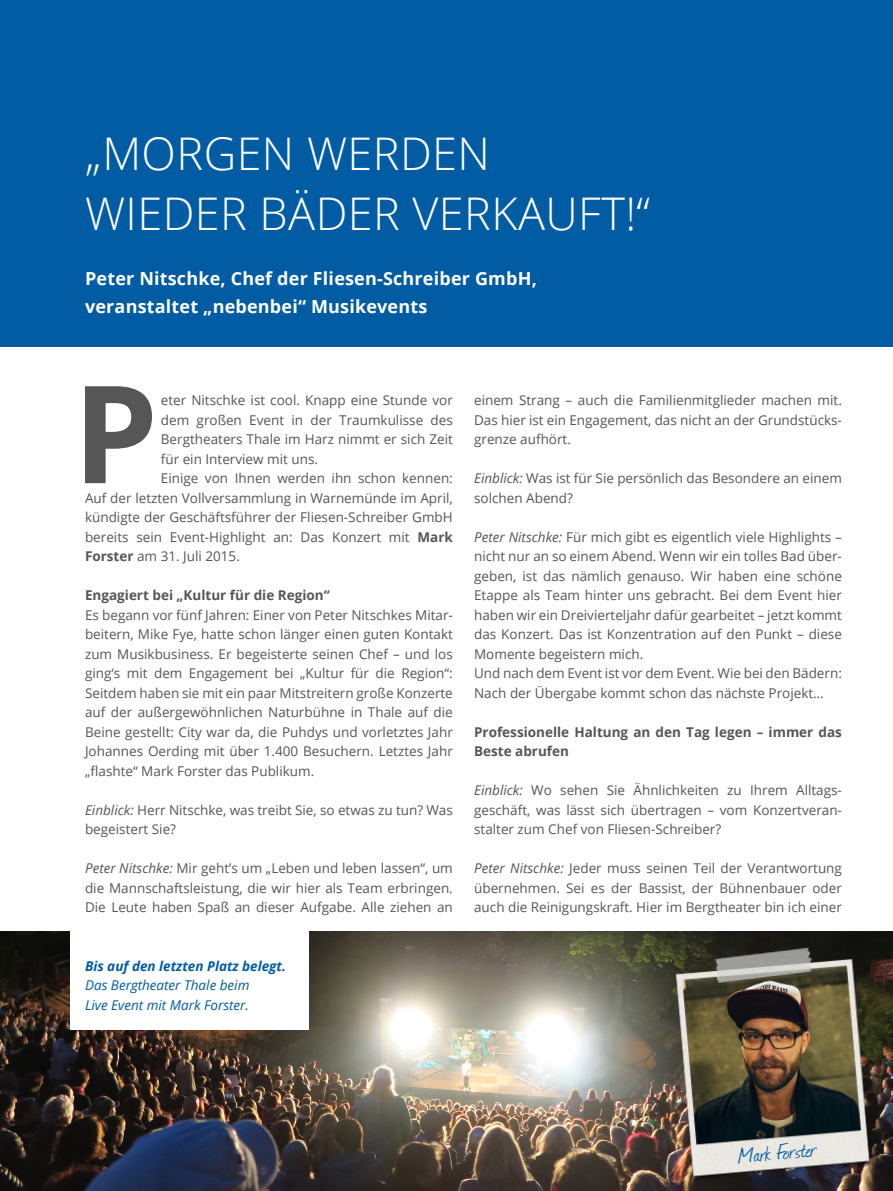
<style>
.page{position:relative;width:893px;height:1191px;background:#fff}
.page>*{position:absolute;margin:0;border:0;box-sizing:border-box;transform-origin:0 0}
.t1{font:700 135.75px "Open Sans";color:#575657}
.t2{font:300 45px/60px "Open Sans";letter-spacing:.01em;color:#fff}
.t3{font:24.75px "Journal";color:#015ca3}
.t4{font:700 18px/27.6px "Open Sans";letter-spacing:.01em;color:#fff}
.t5{font:13.5px/19.5px "Open Sans";color:#575657;text-align:justify}
.t6{font:700 13.5px/19.5px "Open Sans";color:#575657}
.t7{font:italic 13.5px/19.5px "Open Sans";color:#015ca3}
.t8{font:italic 700 13.5px "Open Sans";color:#015ca3}
.s1{font-weight:700}
.s2{font-style:italic}
</style>
<div class="page">
<img style="left:0;top:931px;width:893px;height:260px">
<div style="left:0;top:0;width:893px;height:346px;background:#015ca3"></div>
<img style="left:663px;top:934px;width:230px;height:257px">
<div style="left:70px;top:923px;width:238px;height:106px;background:#fff"></div>
<h2 class="t2" style="left:85px;top:123px;width:567px">„MORGEN WERDEN<br>WIEDER BÄDER VERKAUFT!“</h2>
<h3 class="t4" style="left:85px;top:264px;width:453px">Peter Nitschke, Chef der Fliesen-Schreiber GmbH, veranstaltet „nebenbei“ Musikevents</h3>
<h1 class="t1" style="left:73px;top:338px;width:87px">P</h1>
<p class="t5" style="left:161px;top:390px;width:293px">eter Nitschke ist cool. Knapp eine Stunde vor</p>
<p class="t5" style="left:161px;top:409px;width:293px">dem großen Event in der Traumkulisse des</p>
<p class="t5" style="left:161px;top:429px;width:294px">Bergtheaters Thale im Harz nimmt er sich Zeit</p>
<p class="t5" style="left:161px;top:448px;width:159px">für ein Interview mit uns.</p>
<p class="t5" style="left:161px;top:468px;width:293px">Einige von Ihnen werden ihn schon kennen:</p>
<p class="t5" style="left:85px;top:487px;width:369px">Auf der letzten Vollversammlung in Warnemünde im April,</p>
<p class="t5" style="left:85px;top:507px;width:369px">kündigte der Geschäftsführer der Fliesen-Schreiber GmbH</p>
<p class="t5" style="left:85px;top:526px;width:369px">bereits sein Event-Highlight an: Das Konzert mit <span class="s1">Mark</span></p>
<p class="t5" style="left:85px;top:546px;width:156px"><span class="s1">Forster</span> am 31. Juli 2015.</p>
<p class="t6" style="left:85px;top:585px;width:246px">Engagiert bei „Kultur für die Region“</p>
<p class="t5" style="left:85px;top:604px;width:369px">Es begann vor fünf Jahren: Einer von Peter Nitschkes Mitar&shy;beitern, Mike Fye, hatte schon länger einen guten Kontakt zum Musikbusiness. Er begeisterte seinen Chef – und los ging‘s mit dem Engagement bei „Kultur für die Region“:<br>Seitdem haben sie mit ein paar Mitstreitern große Konzerte auf der außergewöhnlichen Naturbühne in Thale auf die Beine gestellt: City war da, die Puhdys und vorletztes Jahr Johannes Oerding mit über 1.400 Besuchern. Letztes Jahr „flashte“ Mark Forster das Publikum.</p>
<p class="t5" style="left:85px;top:799px;width:369px"><span class="s2">Einblick:</span> Herr Nitschke, was treibt Sie, so etwas zu tun? Was begeistert Sie?</p>
<p class="t5" style="left:85px;top:858px;width:369px"><span class="s2">Peter Nitschke:</span> Mir geht’s um „Leben und leben lassen“, um die Mannschaftsleistung, die wir hier als Team erbringen.<br>Die Leute haben Spaß an dieser Aufgabe. Alle ziehen an</p>
<p class="t8" style="left:85px;top:956px;width:202px">Bis auf den letzten Platz belegt.</p>
<p class="t7" style="left:85px;top:975px;width:166px">Das Bergtheater Thale beim<br>Live Event mit Mark Forster.</p>
<p class="t5" style="left:474px;top:390px;width:369px">einem Strang – auch die Familienmitglieder machen mit.<br>Das hier ist ein Engagement, das nicht an der Grundstücks&shy;grenze aufhört.</p>
<p class="t5" style="left:474px;top:468px;width:369px"><span class="s2">Einblick:</span> Was ist für Sie persönlich das Besondere an einem solchen Abend?</p>
<p class="t5" style="left:474px;top:526px;width:369px;text-align:left"><span class="s2">Peter Nitschke:</span> Für mich gibt es eigentlich viele Highlights – nicht nur an so einem Abend. Wenn wir ein tolles Bad über&shy;geben, ist das nämlich genauso. Wir haben eine schöne Etappe als Team hinter uns gebracht. Bei dem Event hier haben wir ein Dreivierteljahr dafür gearbeitet – jetzt kommt das Konzert. Das ist Konzentration auf den Punkt – diese Momente begeistern mich.<br>Und nach dem Event ist vor dem Event. Wie bei den Bädern:<br>Nach der Übergabe kommt schon das nächste Projekt…</p>
<p class="t6" style="left:474px;top:721px;width:369px">Professionelle Haltung an den Tag legen – immer das<br>Beste abrufen</p>
<p class="t5" style="left:474px;top:780px;width:369px"><span class="s2">Einblick:</span> Wo sehen Sie Ähnlichkeiten zu Ihrem Alltags&shy;geschäft, was lässt sich übertragen – vom Konzertveran&shy;stalter zum Chef von Fliesen-Schreiber?</p>
<p class="t5" style="left:474px;top:858px;width:369px"><span class="s2">Peter Nitschke:</span> Jeder muss seinen Teil der Verantwortung übernehmen. Sei es der Bassist, der Bühnenbauer oder auch die Reinigungskraft. Hier im Bergtheater bin ich einer</p>
<h3 class="t3" style="left:737px;top:1139px;width:79px;rotate:-5deg">Mark Forster</h3>
</div>
